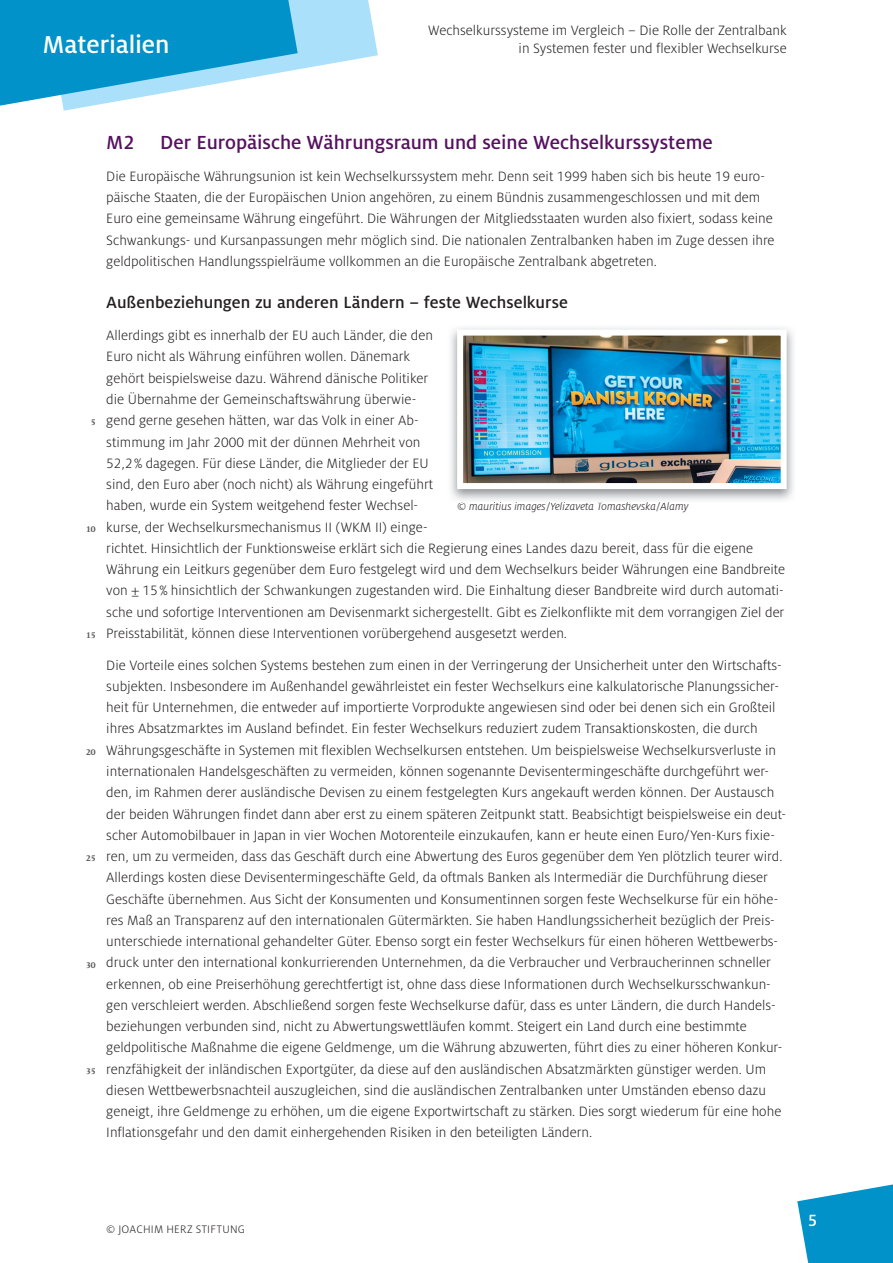
<style>
.page{position:relative;width:893px;height:1263px;background:#fff}
.page>*{position:absolute;margin:0;border:0;box-sizing:border-box;transform-origin:0 0}
.t1{font:500 27px "Milo OT";color:#fff}
.t2{font:500 21px "Milo OT";color:#56115f}
.t3{font:500 18px "Milo OT";letter-spacing:.005em;color:#231f20}
.t4{font:500 18px "Milo OT";color:#fff}
.t5{font:300 15px/21.3px "Milo Pro";color:#231f20}
.t6{font:italic 300 12px "Milo Pro";color:#231f20}
.t7{font:300 12px "Milo Pro";letter-spacing:.025em;color:#231f20}
.t8{font:700 9px "Milo Serif OT";color:#57585a}
</style>
<div class="page">
<svg style="left:797px;top:1184px;width:96px;height:79px"></svg>
<svg style="left:0;top:0;width:378px;height:111px"></svg>
<img style="left:451px;top:328px;width:342px;height:172px">
<img style="left:460px;top:502px;width:210px;height:1px">
<img style="left:464px;top:337px;width:316px;height:145px">
<div style="left:457px;top:330px;width:330px;height:159px;border:6px solid #fff"></div>
<h1 class="t1" style="left:43px;top:30px;width:129px">materialien</h1>
<p class="t5" style="left:428px;top:22px;width:360px;line-height:18px;text-align:right">Wechselkurssysteme im Vergleich – Die Rolle der Zentralbank in Systemen fester und flexibler Wechselkurse</p>
<p class="t8" style="left:91px;top:417px;width:6px">5</p>
<p class="t8" style="left:86px;top:524px;width:11px">10</p>
<p class="t8" style="left:86px;top:630px;width:11px">15</p>
<p class="t8" style="left:86px;top:747px;width:11px">20</p>
<p class="t8" style="left:86px;top:853px;width:11px">25</p>
<p class="t8" style="left:86px;top:960px;width:11px">30</p>
<p class="t8" style="left:86px;top:1066px;width:11px">35</p>
<h2 class="t2" style="left:106px;top:131px;width:608px">m2 der europäische währungsraum und seine wechselkurssysteme</h2>
<p class="t5" style="left:106px;top:165px;width:670px">Die Europäische Währungsunion ist kein Wechselkurssystem mehr. Denn seit 1999 haben sich bis heute 19 euro&shy;päische Staaten, die der Europäischen Union angehören, zu einem Bündnis zusammengeschlossen und mit dem Euro eine gemeinsame Währung eingeführt. Die Währungen der Mitgliedsstaaten wurden also fixiert, sodass keine Schwankungs- und Kursanpassungen mehr möglich sind. Die nationalen Zentralbanken haben im Zuge dessen ihre geldpolitischen Handlungsspielräume vollkommen an die Europäische Zentralbank abgetreten.</p>
<p class="t3" style="left:106px;top:293px;width:463px">außenbeziehungen zu anderen ländern – feste wechselkurse</p>
<p class="t5" style="left:106px;top:325px;width:680px">Allerdings gibt es innerhalb der EU auch Länder, die den<br>Euro nicht als Währung einführen wollen. Dänemark<br>gehört beispielsweise dazu. Während dänische Politiker<br>die Übernahme der Gemeinschaftswährung überwie-<br>gend gerne gesehen hätten, war das Volk in einer Ab-<br>stimmung im Jahr 2000 mit der dünnen Mehrheit von<br>52,2 % dagegen. Für diese Länder, die Mitglieder der EU<br>sind, den Euro aber (noch nicht) als Währung eingeführt<br>haben, wurde ein System weitgehend fester Wechsel-<br>kurse, der Wechselkursmechanismus II (WKM II) einge-<br>richtet. Hinsichtlich der Funktionsweise erklärt sich die Regierung eines Landes dazu bereit, dass für die eigene Währung ein Leitkurs gegenüber dem Euro festgelegt wird und dem Wechselkurs beider Währungen eine Bandbreite von ± 15 % hinsichtlich der Schwankungen zugestanden wird. Die Einhaltung dieser Bandbreite wird durch automati&shy;sche und sofortige Interventionen am Devisenmarkt sichergestellt. Gibt es Zielkonflikte mit dem vorrangigen Ziel der Preisstabilität, können diese Interventionen vorübergehend ausgesetzt werden.</p>
<p class="t5" style="left:106px;top:654px;width:681px">Die Vorteile eines solchen Systems bestehen zum einen in der Verringerung der Unsicherheit unter den Wirtschafts&shy;subjekten. Insbesondere im Außenhandel gewährleistet ein fester Wechselkurs eine kalkulatorische Planungssicher&shy;heit für Unternehmen, die entweder auf importierte Vorprodukte angewiesen sind oder bei denen sich ein Großteil ihres Absatzmarktes im Ausland befindet. Ein fester Wechselkurs reduziert zudem Transaktionskosten, die durch Währungsgeschäfte in Systemen mit flexiblen Wechselkursen entstehen. Um beispielsweise Wechselkursverluste in internationalen Handelsgeschäften zu vermeiden, können sogenannte Devisentermingeschäfte durchgeführt wer&shy;den, im Rahmen derer ausländische Devisen zu einem festgelegten Kurs angekauft werden können. Der Austausch der beiden Währungen findet dann aber erst zu einem späteren Zeitpunkt statt. Beabsichtigt beispielsweise ein deut&shy;scher Automobilbauer in Japan in vier Wochen Motorenteile einzukaufen, kann er heute einen Euro/Yen-Kurs fixie&shy;ren, um zu vermeiden, dass das Geschäft durch eine Abwertung des Euros gegenüber dem Yen plötzlich teurer wird.<br>Allerdings kosten diese Devisentermingeschäfte Geld, da oftmals Banken als Intermediär die Durchführung dieser Geschäfte übernehmen. Aus Sicht der Konsumenten und Konsumentinnen sorgen feste Wechselkurse für ein höhe&shy;res Maß an Transparenz auf den internationalen Gütermärkten. Sie haben Handlungssicherheit bezüglich der Preis&shy;unterschiede international gehandelter Güter. Ebenso sorgt ein fester Wechselkurs für einen höheren Wettbewerbs&shy;druck unter den international konkurrierenden Unternehmen, da die Verbraucher und Verbraucherinnen schneller erkennen, ob eine Preiserhöhung gerechtfertigt ist, ohne dass diese Informationen durch Wechselkursschwankun&shy;gen verschleiert werden. Abschließend sorgen feste Wechselkurse dafür, dass es unter Ländern, die durch Handels&shy;beziehungen verbunden sind, nicht zu Abwertungswettläufen kommt. Steigert ein Land durch eine bestimmte geldpolitische Maßnahme die eigene Geldmenge, um die Währung abzuwerten, führt dies zu einer höheren Konkur&shy;renzfähigkeit der inländischen Exportgüter, da diese auf den ausländischen Absatzmärkten günstiger werden. Um diesen Wettbewerbsnachteil auszugleichen, sind die ausländischen Zentralbanken unter Umständen ebenso dazu geneigt, ihre Geldmenge zu erhöhen, um die eigene Exportwirtschaft zu stärken. Dies sorgt wiederum für eine hohe Inflationsgefahr und den damit einhergehenden Risiken in den beteiligten Ländern.</p>
<p class="t6" style="left:457px;top:500px;width:233px">© mauritius images / Yelizaveta Tomashevska / Alamy</p>
<p class="t7" style="left:106px;top:1223px;width:140px">© JOACHIM HERZ STIFTUNG</p>
<p class="t4" style="left:808px;top:1211px;width:11px">5</p>
</div>
